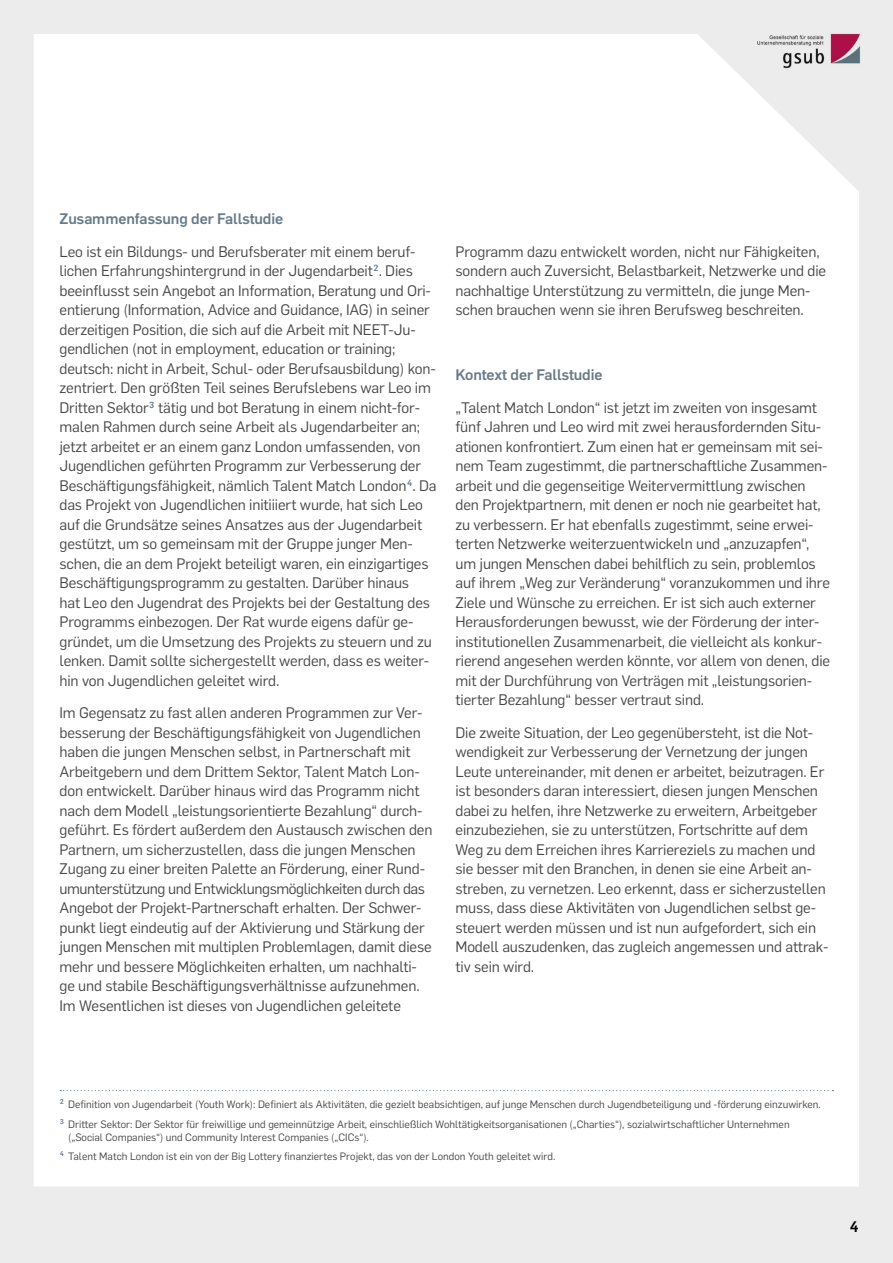
<style>
.page{position:relative;width:893px;height:1263px;background:#ececec}
.page>*{position:absolute;margin:0;border:0;box-sizing:border-box;transform-origin:0 0}
.Fließtext{font:15px/19.5px "Flama";letter-spacing:-.01em;color:#484847}
.Fließtext-2{font:500 15px "Flama";letter-spacing:-.01em;color:#677b89}
.t1{font:500 15px "Flama";color:#000}
.Endnote_TXT{font:10.5px/13px "Flama";color:#484847}
</style>
<div class="page">
<div style="left:34px;top:34px;width:825px;height:1152px;background:#fff"></div>
<img style="left:751px;top:33px;width:110px;height:40px">
<svg style="left:60px;top:1090px;width:773px;height:1px"></svg>
<p class="Fließtext-2" style="left:60px;top:208px;width:225px">Zusammenfassung der Fallstudie</p>
<p class="Fließtext" style="left:60px;top:241px;width:378px">Leo ist ein Bildungs- und Berufsberater mit einem beruf&shy;lichen Erfahrungshintergrund in der Jugendarbeit<sup>2</sup>. Dies beeinflusst sein Angebot an Information, Beratung und Ori&shy;entierung (Information, Advice and Guidance, IAG) in seiner derzeitigen Position, die sich auf die Arbeit mit NEET-Ju&shy;gendlichen (not in employment, education or training; deutsch: nicht in Arbeit, Schul- oder Berufsausbildung) kon&shy;zentriert. Den größten Teil seines Berufslebens war Leo im Dritten Sektor<sup>3</sup> tätig und bot Beratung in einem nicht-for&shy;malen Rahmen durch seine Arbeit als Jugendarbeiter an; jetzt arbeitet er an einem ganz London umfassenden, von Jugendlichen geführten Programm zur Verbesserung der Beschäftigungsfähigkeit, nämlich Talent Match London<sup>4</sup>. Da das Projekt von Jugendlichen initiiiert wurde, hat sich Leo auf die Grundsätze seines Ansatzes aus der Jugendarbeit gestützt, um so gemeinsam mit der Gruppe junger Men&shy;schen, die an dem Projekt beteiligt waren, ein einzigartiges Beschäftigungsprogramm zu gestalten. Darüber hinaus<br>hat Leo den Jugendrat des Projekts bei der Gestaltung des Programms einbezogen. Der Rat wurde eigens dafür ge&shy;gründet, um die Umsetzung des Projekts zu steuern und zu lenken. Damit sollte sichergestellt werden, dass es weiter&shy;hin von Jugendlichen geleitet wird.</p>
<p class="Fließtext" style="left:60px;top:702px;width:374px">Im Gegensatz zu fast allen anderen Programmen zur Ver&shy;besserung der Beschäftigungsfähigkeit von Jugendlichen haben die jungen Menschen selbst, in Partnerschaft mit Arbeitgebern und dem Drittem Sektor, Talent Match Lon&shy;don entwickelt. Darüber hinaus wird das Programm nicht nach dem Modell „leistungsorientierte Bezahlung“ durch&shy;geführt. Es fördert außerdem den Austausch zwischen den Partnern, um sicherzustellen, dass die jungen Menschen Zugang zu einer breiten Palette an Förderung, einer Rund&shy;umunterstützung und Entwicklungsmöglichkeiten durch das Angebot der Projekt-Partnerschaft erhalten. Der Schwer&shy;punkt liegt eindeutig auf der Aktivierung und Stärkung der jungen Menschen mit multiplen Problemlagen, damit diese mehr und bessere Möglichkeiten erhalten, um nachhalti&shy;ge und stabile Beschäftigungsverhältnisse aufzunehmen.<br>Im Wesentlichen ist dieses von Jugendlichen geleitete</p>
<p class="Fließtext" style="left:455px;top:241px;width:372px">Programm dazu entwickelt worden, nicht nur Fähigkeiten, sondern auch Zuversicht, Belastbarkeit, Netzwerke und die nachhaltige Unterstützung zu vermitteln, die junge Men&shy;schen brauchen wenn sie ihren Berufsweg beschreiten.</p>
<p class="Fließtext-2" style="left:455px;top:364px;width:148px">Kontext der Fallstudie</p>
<p class="Fließtext" style="left:455px;top:397px;width:376px">„Talent Match London“ ist jetzt im zweiten von insgesamt fünf Jahren und Leo wird mit zwei herausfordernden Situ&shy;ationen konfrontiert. Zum einen hat er gemeinsam mit sei&shy;nem Team zugestimmt, die partnerschaftliche Zusammen&shy;arbeit und die gegenseitige Weitervermittlung zwischen den Projektpartnern, mit denen er noch nie gearbeitet hat, zu verbessern. Er hat ebenfalls zugestimmt, seine erwei&shy;terten Netzwerke weiterzuentwickeln und „anzuzapfen“, um jungen Menschen dabei behilflich zu sein, problemlos auf ihrem „Weg zur Veränderung“ voranzukommen und ihre Ziele und Wünsche zu erreichen. Er ist sich auch externer Herausforderungen bewusst, wie der Förderung der inter&shy;institutionellen Zusammenarbeit, die vielleicht als konkur&shy;rierend angesehen werden könnte, vor allem von denen, die mit der Durchführung von Verträgen mit „leistungsorien&shy;tierter Bezahlung“ besser vertraut sind.</p>
<p class="Fließtext" style="left:455px;top:722px;width:374px">Die zweite Situation, der Leo gegenübersteht, ist die Not&shy;wendigkeit zur Verbesserung der Vernetzung der jungen Leute untereinander, mit denen er arbeitet, beizutragen. Er ist besonders daran interessiert, diesen jungen Menschen dabei zu helfen, ihre Netzwerke zu erweitern, Arbeitgeber einzubeziehen, sie zu unterstützen, Fortschritte auf dem Weg zu dem Erreichen ihres Karriereziels zu machen und sie besser mit den Branchen, in denen sie eine Arbeit an&shy;streben, zu vernetzen. Leo erkennt, dass er sicherzustellen muss, dass diese Aktivitäten von Jugendlichen selbst ge&shy;steuert werden müssen und ist nun aufgefordert, sich ein Modell auszudenken, das zugleich angemessen und attrak&shy;tiv sein wird.</p>
<p class="Endnote_TXT" style="left:60px;top:1097px;width:763px"><sup>2</sup> Definition von Jugendarbeit (Youth Work): Definiert als Aktivitäten, die gezielt beabsichtigen, auf junge Menschen durch Jugendbeteiligung und -förderung einzuwirken.</p>
<p class="Endnote_TXT" style="left:68px;top:1117px;width:723px;text-indent:-9px"><sup>3</sup> Dritter Sektor: Der Sektor für freiwillige und gemeinnützige Arbeit, einschließlich Wohltätigkeitsorganisationen („Charties“), sozialwirtschaftlicher Unternehmen („Social Companies“) und Community Interest Companies („CICs“).</p>
<p class="Endnote_TXT" style="left:60px;top:1149px;width:497px"><sup>4</sup> Talent Match London ist ein von der Big Lottery finanziertes Projekt, das von der London Youth geleitet wird.</p>
<p class="t1" style="left:850px;top:1216px;width:10px">4</p>
</div>
